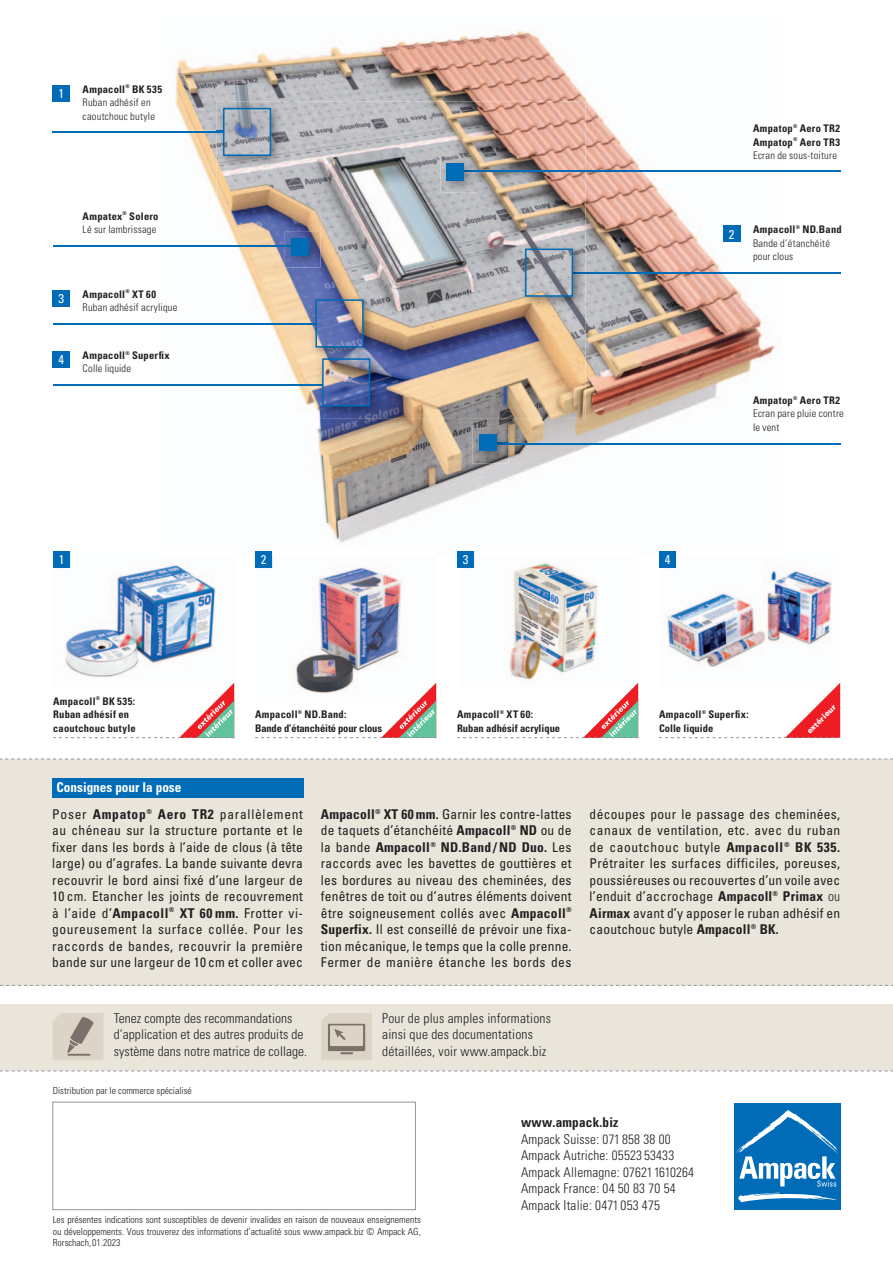
<style>
.page{position:relative;width:893px;height:1263px;background:#fff}
.page>*{position:absolute;margin:0;border:0;box-sizing:border-box;transform-origin:0 0}
.t1{font:condensed 13.5px/16.5px "Univers LT Std";letter-spacing:.015em;color:#231f20;text-align:justify}
.t2{font:300 condensed 13.5px/16.5px "Univers LT Std";letter-spacing:.015em;color:#231f20}
.t3{font:700 condensed 13.5px/27.2px "Univers LT Std";color:#fff}
.t4{font:700 condensed 13.5px "Univers LT Std";letter-spacing:.015em;color:#231f20}
.t5{font:condensed 12.75px "Univers LT Std";color:#fff}
.t6{font:300 condensed 10.5px/13.5px "Univers LT Std";letter-spacing:.02em;color:#231f20}
.t7{font:700 condensed 10.5px/13.5px "Univers LT Std";letter-spacing:.02em;color:#231f20}
.t8{font:700 condensed 10.5px/13.5px "Univers LT Std";letter-spacing:-.01em;color:#231f20}
.t9{font:700 condensed 10.5px/13.5px "Univers LT Std";color:#231f20}
.t10{font:300 condensed 9.75px/11.7px "Univers LT Std";color:#231f20;text-align:justify}
.t11{font:900 7.95px "Univers LT Std";color:#fff}
.s1{font-weight:700}
.s2{font-weight:300}
.s3{font-weight:400;color:#231f20}
.s4{color:#231f20}
</style>
<div class="page">
<img style="left:161px;top:30px;width:621px;height:513px">
<div style="left:0;top:759px;width:893px;height:227px;background:#eae5da"></div>
<div style="left:52px;top:778px;width:252px;height:19px;background:#006cb7"></div>
<svg style="left:0;top:759px;width:893px;height:1px"></svg>
<svg style="left:0;top:985px;width:893px;height:1px"></svg>
<div style="left:53px;top:85px;width:17px;height:17px;background:#006cb7"></div>
<div style="left:53px;top:290px;width:17px;height:17px;background:#006cb7"></div>
<div style="left:53px;top:351px;width:17px;height:17px;background:#006cb7"></div>
<div style="left:723px;top:225px;width:17px;height:17px;background:#006cb7"></div>
<hr style="left:53px;top:131px;width:181px;height:1px;background:#006cb7">
<hr style="left:464px;top:170px;width:377px;height:2px;background:#006cb7">
<hr style="left:53px;top:323px;width:265px;height:2px;background:#006cb7">
<hr style="left:563px;top:272px;width:278px;height:2px;background:#006cb7">
<hr style="left:53px;top:245px;width:238px;height:2px;background:#006cb7">
<hr style="left:487px;top:443px;width:354px;height:1px;background:#006cb7">
<hr style="left:53px;top:384px;width:273px;height:2px;background:#006cb7">
<img style="left:473px;top:428px;width:35px;height:36px">
<svg style="left:496px;top:443px;width:12px;height:1px"></svg>
<div style="left:479px;top:434px;width:17px;height:17px;background:#006cb7"></div>
<img style="left:65px;top:551px;width:151px;height:127px">
<img style="left:161px;top:551px;width:55px;height:4px">
<img style="left:53px;top:551px;width:17px;height:17px">
<svg style="left:60px;top:555px;width:2px;height:9px"></svg>
<svg style="left:53px;top:683px;width:181px;height:55px"></svg>
<img style="left:666px;top:555px;width:166px;height:112px">
<img style="left:659px;top:551px;width:17px;height:17px">
<svg style="left:665px;top:555px;width:5px;height:9px"></svg>
<svg style="left:659px;top:683px;width:181px;height:55px"></svg>
<img style="left:272px;top:555px;width:131px;height:128px">
<img style="left:255px;top:551px;width:17px;height:17px">
<svg style="left:261px;top:555px;width:5px;height:9px"></svg>
<svg style="left:255px;top:683px;width:181px;height:55px"></svg>
<div style="left:457px;top:551px;width:17px;height:17px;background:#006cb7"></div>
<img style="left:474px;top:555px;width:124px;height:126px">
<svg style="left:457px;top:683px;width:181px;height:55px"></svg>
<img style="left:217px;top:102px;width:368px;height:317px">
<img style="left:574px;top:170px;width:11px;height:2px">
<img style="left:574px;top:272px;width:11px;height:2px">
<img style="left:222px;top:107px;width:352px;height:300px">
<div style="left:0;top:1004px;width:893px;height:67px;background:#eae5da"></div>
<svg style="left:53px;top:1013px;width:50px;height:47px;background:#cac2b5"></svg>
<svg style="left:321px;top:1013px;width:51px;height:47px;background:#cbc3b6"></svg>
<svg style="left:0;top:1071px;width:893px;height:1px"></svg>
<div style="left:734px;top:1104px;width:107px;height:106px;background:#006cb7"></div>
<svg style="left:738px;top:1193px;width:100px;height:10px"></svg>
<svg style="left:736px;top:1110px;width:102px;height:77px"></svg>
<div style="left:53px;top:1102px;width:363px;height:108px;border:1px solid #939598"></div>
<p class="t5" style="left:58px;top:88px;width:7px">1</p>
<p class="t6" style="left:83px;top:83px;width:81px"><span class="s1">Ampacoll</span><sup>®</sup> <span class="s1">BK 535<br></span>Ruban adhésif en caoutchouc butyle</p>
<p class="t6" style="left:83px;top:210px;width:77px"><span class="s1">Ampatex</span><sup>®</sup> <span class="s1">Solero<br></span>Lé sur lambrissage</p>
<p class="t5" style="left:58px;top:293px;width:7px">3</p>
<p class="t5" style="left:58px;top:354px;width:7px">4</p>
<p class="t6" style="left:83px;top:288px;width:96px"><span class="s1">Ampacoll</span><sup>®</sup> <span class="s1">XT 60<br></span>Ruban adhésif acrylique</p>
<p class="t7" style="left:83px;top:349px;width:88px">Ampacoll<sup>®</sup> Superfix<br><span class="s2">Colle liquide</span></p>
<p class="t5" style="left:59px;top:554px;width:7px">1</p>
<p class="t7" style="left:53px;top:695px;width:84px">Ampacoll<sup>®</sup> BK 535:<br>Ruban adhésif en caoutchouc butyle</p>
<p class="t5" style="left:261px;top:554px;width:7px">2</p>
<p class="t8" style="left:255px;top:708px;width:129px">Ampacoll<sup>®</sup> ND.Band:<br>Bande d’étanchéité pour clous</p>
<p class="t5" style="left:463px;top:554px;width:7px">3</p>
<p class="t9" style="left:457px;top:708px;width:105px">Ampacoll<sup>®</sup> XT 60:<br>Ruban adhésif acrylique</p>
<p class="t5" style="left:665px;top:554px;width:7px">4</p>
<p class="t7" style="left:753px;top:122px;width:89px;text-align:justify">Ampatop<sup>®</sup> Aero TR2<br>Ampatop<sup>®</sup> Aero TR3<br><span class="s2">Ecran de sous-toiture</span></p>
<p class="t5" style="left:729px;top:229px;width:7px">2</p>
<p class="t6" style="left:753px;top:223px;width:90px"><span class="s1">Ampacoll</span><sup>®</sup> <span class="s1">ND.Band<br></span>Bande d’étanchéité pour clous</p>
<p class="t6" style="left:753px;top:394px;width:92px"><span class="s1">Ampatop</span><sup>®</sup> <span class="s1">Aero TR2<br></span>Ecran pare pluie contre le vent</p>
<p class="t7" style="left:659px;top:708px;width:91px">Ampacoll<sup>®</sup> Superfix:<br>Colle liquide</p>
<p class="t11" style="left:805px;top:729px;width:39px;rotate:-45deg">extérieur</p>
<p class="t3" style="left:52px;top:774px;width:252px;text-indent:4px">Consignes pour la pose<br><span class="s3">Poser</span> <span class="s4">Ampatop</span><sup>®</sup> <span class="s4">Aero TR2</span> <span class="s3">parallèlement</span></p>
<p class="t1" style="left:52px;top:823px;width:252px">au chéneau sur la structure portante et le fixer dans les bords à l’aide de clous (à tête large) ou d’agrafes. La bande suivante devra recouvrir le bord ainsi fixé d’une largeur de 10 cm. Etancher les joints de recouvrement à l’aide d’<span class="s1">Ampacoll</span><sup>®</sup> <span class="s1">XT 60 mm.</span> Frotter vi&shy;goureusement la surface collée. Pour les raccords de bandes, recouvrir la première bande sur une largeur de 10 cm et coller avec</p>
<p class="t1" style="left:321px;top:807px;width:252px"><span class="s1">Ampacoll</span><sup>®</sup> <span class="s1">XT 60 mm.</span> Garnir les contre-lattes de taquets d’étanchéité <span class="s1">Ampacoll</span><sup>®</sup> <span class="s1">ND</span> ou de la bande <span class="s1">Ampacoll</span><sup>®</sup> <span class="s1">ND.Band / ND Duo.</span> Les raccords avec les bavettes de gouttières et les bordures au niveau des cheminées, des fenêtres de toit ou d’autres éléments doivent être soigneusement collés avec <span class="s1">Ampacoll</span><sup>® </sup><span class="s1">Superfix.</span> Il est conseillé de prévoir une fixa&shy;tion mécanique, le temps que la colle prenne.<br>Fermer de manière étanche les bords des</p>
<p class="t1" style="left:589px;top:807px;width:252px">découpes pour le passage des cheminées, canaux de ventilation, etc. avec du ruban de caoutchouc butyle <span class="s1">Ampacoll</span><sup>®</sup> <span class="s1">BK 535.<br></span>Prétraiter les surfaces difficiles, poreuses, poussiéreuses ou recouvertes d’un voile avec l’enduit d’accrochage <span class="s1">Ampacoll</span><sup>®</sup> <span class="s1">Primax</span> <span class="s2">ou </span><span class="s1">Airmax</span> avant d’y apposer le ruban adhésif en caoutchouc butyle <span class="s1">Ampacoll</span><sup>®</sup> <span class="s1">BK.</span></p>
<p class="t2" style="left:114px;top:1010px;width:195px">Tenez compte des recommandations d’application et des autres produits de système dans notre matrice de collage.</p>
<p class="t2" style="left:382px;top:1010px;width:170px">Pour de plus amples informations ainsi que des documentations détaillées, voir www.ampack.biz</p>
<p class="t10" style="left:53px;top:1085px;width:141px">Distribution par le commerce spécialisé</p>
<p class="t10" style="left:53px;top:1214px;width:370px">Les présentes indications sont susceptibles de devenir invalides en raison de nouveaux enseignements ou développements. Vous trouverez des informations d’actualité sous www.ampack.biz © Ampack AG, Rorschach, 01.2023</p>
<p class="t4" style="left:521px;top:1117px;width:99px">www.ampack.biz</p>
<p class="t2" style="left:521px;top:1131px;width:174px">Ampack Suisse: 071 858 38 00<br>Ampack Autriche: 05523 53433<br>Ampack Allemagne: 07621 1610264<br>Ampack France: 04 50 83 70 54<br>Ampack Italie: 0471 053 475</p>
</div>
